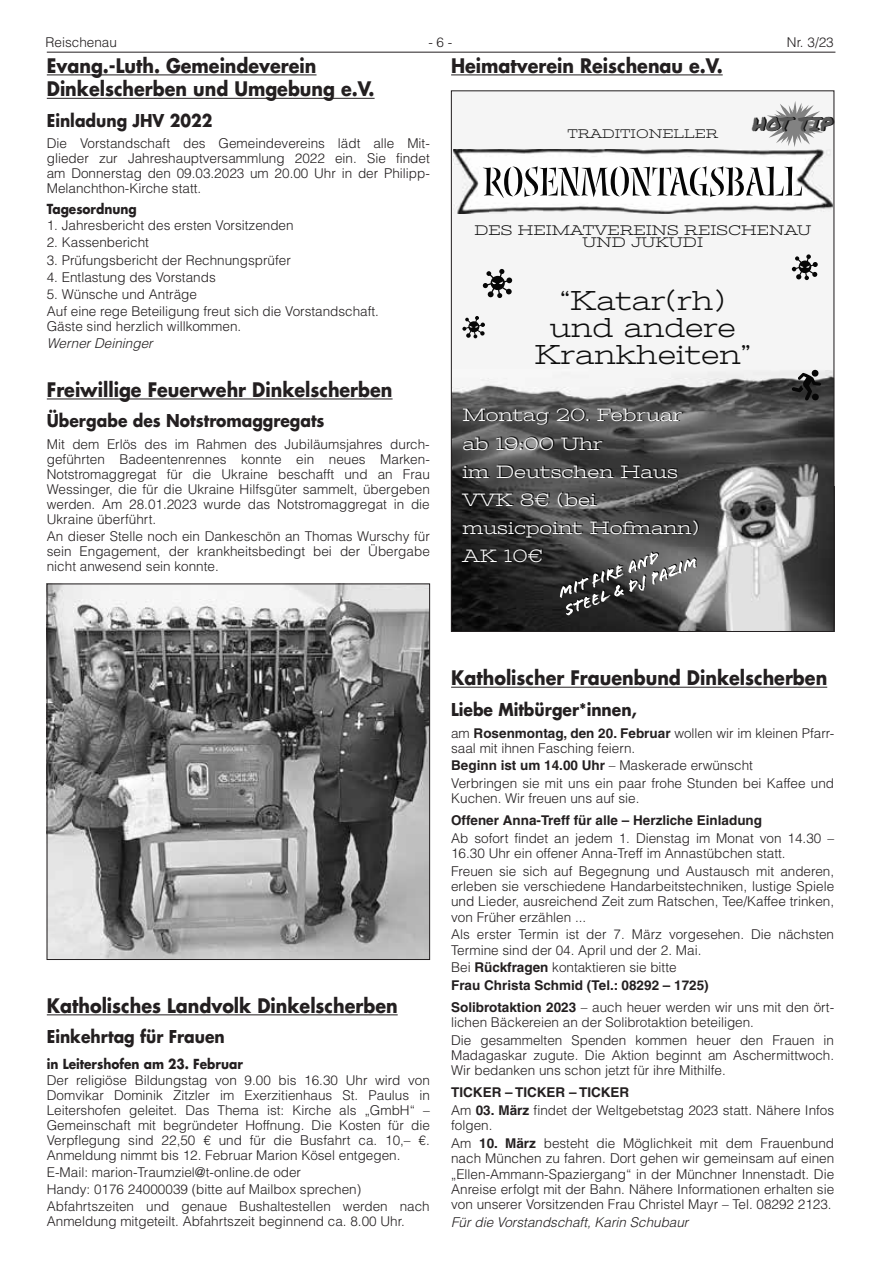
<style>
.page{position:relative;width:881px;height:1263px;background:#fff}
.page>*{position:absolute;margin:0;border:0;box-sizing:border-box;transform-origin:0 0}
.t1{font:28.35px/27.2px "Stint Ultra Expanded";color:#0e0e0e;text-align:center}
.t2{font:700 19.5px/23.4px "Futura LT";color:#231f20;scale:.9 1}
.t3{font:19.35px "Permanent Marker";color:#0e0e0e}
.t4{font:18.45px/28px "Stint Ultra Expanded";color:#fff}
.t5{font:700 17.25px "Futura LT";color:#231f20;scale:.9 1}
.t6{font:14.4px/12.3px "Stint Ultra Expanded";color:#0e0e0e;text-align:center}
.t7{font:300 13.5px/15px "Helvetica LT";color:#231f20}
.t8{font:700 13.5px/17.5px "Helvetica LT";color:#231f20}
.t9{font:italic 300 13.5px "Helvetica LT";color:#231f20}
.t10{font:700 13.5px "Futura LT";color:#231f20;scale:.9 1}
.t11{font:12.9px "Stint Ultra Expanded";color:#0e0e0e}
.s1{color:#0e0e0e}
.s2{font-weight:700}
.s3{font-weight:300}
</style>
<div class="page">
<hr style="left:47px;top:52px;width:788px;height:1px;background:#231f20">
<hr style="left:451px;top:74px;width:271px;height:1px;background:#231f20">
<hr style="left:451px;top:687px;width:375px;height:1px;background:#231f20">
<div style="left:451px;top:91px;width:382px;height:541px;background:#f5f5f5"></div>
<img style="left:453px;top:385px;width:173px;height:245px">
<img style="left:626px;top:370px;width:205px;height:116px">
<img style="left:626px;top:486px;width:52px;height:144px">
<img style="left:817px;top:486px;width:14px;height:144px">
<img style="left:453px;top:149px;width:378px;height:64px">
<svg style="left:482px;top:166px;width:319px;height:32px"></svg>
<img style="left:678px;top:464px;width:139px;height:166px">
<svg style="left:482px;top:269px;width:30px;height:29px"></svg>
<svg style="left:791px;top:254px;width:26px;height:26px"></svg>
<svg style="left:462px;top:316px;width:23px;height:22px"></svg>
<svg style="left:559px;top:551px;width:137px;height:64px;background:#5b5b5b"></svg>
<svg style="left:767px;top:101px;width:55px;height:46px"></svg>
<svg style="left:791px;top:370px;width:29px;height:31px"></svg>
<hr style="left:47px;top:74px;width:269px;height:1px;background:#231f20">
<hr style="left:47px;top:98px;width:327px;height:1px;background:#231f20">
<hr style="left:47px;top:398px;width:345px;height:1px;background:#231f20">
<hr style="left:47px;top:1014px;width:350px;height:1px;background:#231f20">
<img style="left:49px;top:586px;width:378px;height:372px">
<div style="left:47px;top:584px;width:382px;height:376px;border:1px solid #231f20"></div>
<p class="t7" style="left:45px;top:34px;width:73px">Reischenau</p>
<p class="t7" style="left:428px;top:34px;width:26px">- 6 -</p>
<p class="t7" style="left:786px;top:34px;width:48px">Nr. 3/23</p>
<h2 class="t2" style="left:451px;top:54px;width:303px">Heimatverein Reischenau e.V.</h2>
<h2 class="t2" style="left:47px;top:54px;width:365px">Evang.-Luth. Gemeindeverein<br>Dinkelscherben und Umgebung e.V.</h2>
<p class="t5" style="left:47px;top:109px;width:185px">Einladung JHV 2022</p>
<p class="t7" style="left:47px;top:135px;width:384px;text-align:justify">Die Vorstandschaft des Gemeindevereins lädt alle Mit&shy;glieder zur Jahreshauptversammlung 2022 ein. Sie findet am Donnerstag den 09.03.2023 um 20.00 Uhr in der Philipp-Melanchthon-Kirche statt.</p>
<p class="t10" style="left:47px;top:200px;width:101px">Tagesordnung</p>
<p class="t7" style="left:47px;top:218px;width:248px">1. Jahresbericht des ersten Vorsitzenden</p>
<p class="t7" style="left:47px;top:235px;width:104px">2. Kassenbericht</p>
<p class="t7" style="left:47px;top:252px;width:245px">3. Prüfungsbericht der Rechnungsprüfer</p>
<p class="t7" style="left:47px;top:269px;width:170px">4. Entlastung des Vorstands</p>
<p class="t7" style="left:47px;top:285px;width:333px;line-height:17.1px">5. Wünsche und Anträge<br>Auf eine rege Beteiligung freut sich die Vorstandschaft.</p>
<p class="t7" style="left:47px;top:319px;width:196px">Gäste sind herzlich willkommen.</p>
<p class="t9" style="left:47px;top:335px;width:107px">Werner Deininger</p>
<h2 class="t2" style="left:47px;top:378px;width:385px">Freiwillige Feuerwehr Dinkelscherben</h2>
<p class="t5" style="left:47px;top:409px;width:310px">Übergabe des Notstromaggregats</p>
<p class="t7" style="left:47px;top:436px;width:384px;text-align:justify">Mit dem Erlös des im Rahmen des Jubiläumsjahres durch&shy;geführten Badeentenrennes konnte ein neues Marken-Notstromaggregat für die Ukraine beschafft und an Frau Wessinger, die für die Ukraine Hilfsgüter sammelt, übergeben werden. Am 28.01.2023 wurde das Notstromaggregat in die Ukraine überführt.</p>
<p class="t7" style="left:47px;top:528px;width:384px;text-align:justify">An dieser Stelle noch ein Dankeschön an Thomas Wurschy für sein Engagement, der krankheitsbedingt bei der Übergabe nicht anwesend sein konnte.</p>
<h3 class="t3" style="left:753px;top:110px;width:81px">HOT TIP</h3>
<p class="t11" style="left:567px;top:127px;width:152px">TRADITIONELLER</p>
<p class="t6" style="left:474px;top:224px;width:338px">DES HEIMATVEREINS REISCHENAU<br>UND JUKUDI</p>
<h1 class="t1" style="left:534px;top:286px;width:218px">“Katar(rh) und andere<br>Krankheiten”</h1>
<h3 class="t4" style="left:462px;top:401px;width:222px">Montag 20. <span class="s1">Februar </span>ab 19:00 Uhr</h3>
<h3 class="t4" style="left:462px;top:457px;width:217px">im Deutschen Haus</h3>
<h3 class="t4" style="left:462px;top:485px;width:238px">VVK 8€ (bei musicpoint Hofmann)</h3>
<h3 class="t4" style="left:462px;top:542px;width:82px">AK 10€</h3>
<h2 class="t2" style="left:47px;top:994px;width:391px">Katholisches Landvolk Dinkelscherben</h2>
<p class="t5" style="left:47px;top:1025px;width:199px">Einkehrtag für Frauen</p>
<p class="t10" style="left:47px;top:1055px;width:219px">in Leitershofen am 23. Februar</p>
<p class="t7" style="left:47px;top:1072px;width:384px;text-align:justify">Der religiöse Bildungstag von 9.00 bis 16.30 Uhr wird von Domvikar Dominik Zitzler im Exerzitienhaus St. Paulus in Leitershofen geleitet. Das Thema ist: Kirche als „GmbH“ – Gemeinschaft mit begründeter Hoffnung. Die Kosten für die Verpflegung sind 22,50 € und für die Busfahrt ca. 10,– €.<br>Anmeldung nimmt bis 12. Februar Marion Kösel entgegen.</p>
<p class="t7" style="left:47px;top:1163px;width:384px;line-height:17.1px">E-Mail: marion-Traumziel@t-online.de oder<br>Handy: 0176 24000039 (bitte auf Mailbox sprechen)<br>Abfahrtszeiten und genaue Bushaltestellen werden nach</p>
<p class="t7" style="left:47px;top:1214px;width:359px">Anmeldung mitgeteilt. Abfahrtszeit beginnend ca. 8.00 Uhr.</p>
<h2 class="t2" style="left:451px;top:666px;width:419px">Katholischer Frauenbund Dinkelscherben</h2>
<p class="t5" style="left:451px;top:698px;width:208px">Liebe Mitbürger*innen,</p>
<p class="t7" style="left:451px;top:725px;width:384px">am <span class="s2">Rosenmontag, den 20. Februar</span> wollen wir im kleinen Pfarr&shy;saal mit ihnen Fasching feiern.</p>
<p class="t7" style="left:451px;top:757px;width:384px;line-height:17.5px"><span class="s2">Beginn ist um 14.00 Uhr</span> – Maskerade erwünscht<br>Verbringen sie mit uns ein paar frohe Stunden bei Kaffee und</p>
<p class="t7" style="left:451px;top:791px;width:190px">Kuchen. Wir freuen uns auf sie.</p>
<p class="t8" style="left:451px;top:812px;width:312px">Offener Anna-Treff für alle – Herzliche Einladung</p>
<p class="t7" style="left:451px;top:830px;width:384px">Ab sofort findet an jedem 1. Dienstag im Monat von 14.30 –<br>16.30 Uhr ein offener Anna-Treff im Annastübchen statt.</p>
<p class="t7" style="left:451px;top:863px;width:384px;text-align:justify">Freuen sie sich auf Begegnung und Austausch mit anderen, erleben sie verschiedene Handarbeitstechniken, lustige Spiele und Lieder, ausreichend Zeit zum Ratschen, Tee/Kaffee trinken, von Früher erzählen ...</p>
<p class="t7" style="left:451px;top:927px;width:384px">Als erster Termin ist der 7. März vorgesehen. Die nächsten<br>Termine sind der 04. April und der 2. Mai.</p>
<p class="t8" style="left:451px;top:958px;width:259px"><span class="s3">Bei</span> Rückfragen <span class="s3">kontaktieren sie bitte<br></span>Frau Christa Schmid (Tel.: 08292 – 1725)</p>
<p class="t7" style="left:451px;top:999px;width:384px"><span class="s2">Solibrotaktion 2023</span> – auch heuer werden wir uns mit den ört&shy;lichen Bäckereien an der Solibrotaktion beteiligen.</p>
<p class="t7" style="left:451px;top:1032px;width:384px;text-align:justify">Die gesammelten Spenden kommen heuer den Frauen in Madagaskar zugute. Die Aktion beginnt am Aschermittwoch.<br>Wir bedanken uns schon jetzt für ihre Mithilfe.</p>
<p class="t7" style="left:451px;top:1084px;width:384px;line-height:17.5px"><span class="s2">TICKER – TICKER – TICKER<br></span>Am <span class="s2">03. März</span> findet der Weltgebetstag 2023 statt. Nähere Infos</p>
<p class="t7" style="left:451px;top:1117px;width:384px;line-height:17.5px">folgen.<br>Am <span class="s2">10. März</span> besteht die Möglichkeit mit dem Frauenbund</p>
<p class="t7" style="left:451px;top:1150px;width:384px;text-align:justify">nach München zu fahren. Dort gehen wir gemeinsam auf einen „Ellen-Ammann-Spaziergang“ in der Münchner Innenstadt. Die Anreise erfolgt mit der Bahn. Nähere Informationen erhalten sie von unserer Vorsitzenden Frau Christel Mayr – Tel. 08292 2123.</p>
<p class="t9" style="left:451px;top:1213px;width:239px">Für die Vorstandschaft, Karin Schubaur</p>
</div>
